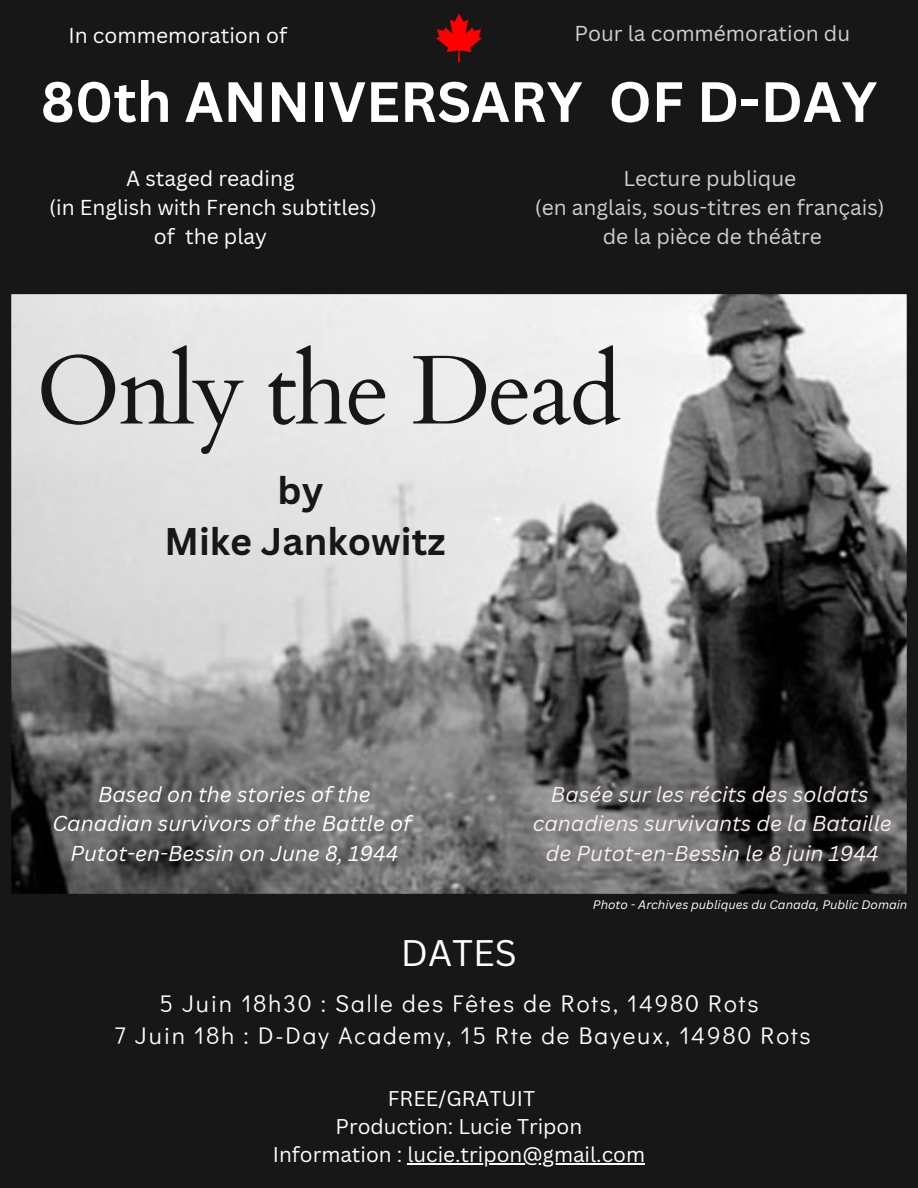
<style>
.page{position:relative;width:918px;height:1188px;background:#171717}
.page>*{position:absolute;margin:0;border:0;box-sizing:border-box;transform-origin:0 0}
.t1{font:97.5px "Cardo";letter-spacing:-.025em;color:#171717}
.t2{font:700 55.5px "Canva Sans";color:#fff}
.t3{font:700 37.5px/51.8px "Canva Sans";color:#171717;text-align:center}
.t4{font:36px "Canva Sans";color:#fff}
.t5{font:24.15px/32.7px "Didact Gothic";letter-spacing:.08em;color:#fff;text-align:center}
.t6{font:21px/29.2px "Canva Sans";color:#d0d0d0;text-align:center}
.t7{font:italic 21px/29.2px "Canva Sans";color:#f8eeee;text-align:center}
.t8{font:italic 21px/29.2px "Canva Sans";color:#fff;text-align:center}
.t9{font:21px/29.2px "Canva Sans";color:#fff;text-align:center}
.t10{font:20.7px/28.2px "Canva Sans";color:#fff;text-align:center}
.t11{font:italic 12px "Canva Sans";color:#fff}
</style>
<div class="page">
<svg style="left:11px;top:294px;width:896px;height:600px;background:#999"></svg>
<img style="left:436px;top:14px;width:46px;height:48px">
<hr style="left:407px;top:1163px;width:238px;height:1px;background:#fff">
<h6 class="t9" style="left:68px;top:20px;width:220px">In commemoration of</h6>
<h6 class="t6" style="left:574px;top:18px;width:277px">Pour la commémoration du</h6>
<p class="t2" style="left:41px;top:63px;width:838px">80th ANNIVERSARY OF D-DAY</p>
<h1 class="t9" style="left:49px;top:163px;width:329px">A staged reading<br>(in English with French subtitles) of the play</h1>
<h4 class="t6" style="left:535px;top:163px;width:351px">Lecture publique<br>(en anglais, sous-titres en français) de la pièce de théâtre</h4>
<h6 class="t1" style="left:36px;top:327px;width:587px">Only the Dead</h6>
<h6 class="t3" style="left:165px;top:463px;width:282px">by<br>Mike Jankowitz</h6>
<h6 class="t8" style="left:52px;top:779px;width:360px">Based on the stories of the<br>Canadian survivors of the Battle of<br>Putot-en-Bessin on June 8, 1944</h6>
<p class="t7" style="left:533px;top:779px;width:361px">Basée sur les récits des soldats canadiens survivants de la Bataille de Putot-en-Bessin le 8 juin 1944</p>
<h6 class="t4" style="left:401px;top:928px;width:118px">DATES</h6>
<p class="t11" style="left:593px;top:896px;width:316px">Photo - Archives publiques du Canada, Public Domain</p>
<h2 class="t5" style="left:114px;top:986px;width:698px">5 Juin 18h30 : Salle des Fêtes de Rots, 14980 Rots<br>7 Juin 18h : D-Day Academy, 15 Rte de Bayeux, 14980 Rots</h2>
<h3 class="t10" style="left:273px;top:1084px;width:374px">FREE/GRATUIT<br>Production: Lucie Tripon<br>Information : lucie.tripon@gmail.com</h3>
</div>
